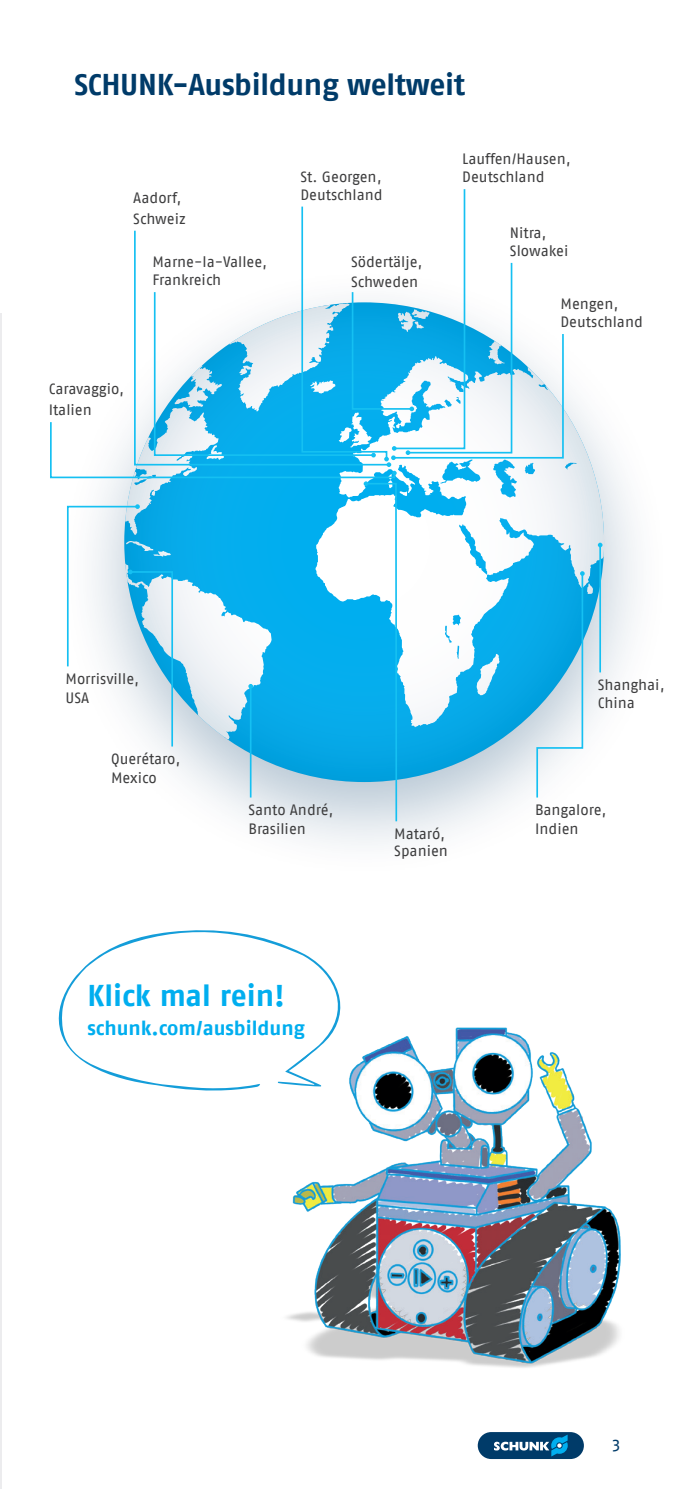
<style>
.page{position:relative;width:695px;height:1489px;background:#fff}
.page>*{position:absolute;margin:0;border:0;box-sizing:border-box;transform-origin:0 0}
.t1{font:700 30px "Fago Pro";letter-spacing:-.01em;color:#003b69}
.t2{font:700 30px "Fago Pro";color:#00aeef}
.t3{font:700 20px "Fago Pro";color:#00aeef}
.t4{font:16.75px "Fago Pro";color:#003b69}
.t5{font:15px/18px "Fago Pro";letter-spacing:-.005em;color:#3e3e3f}
</style>
<div class="page">
<svg style="left:477px;top:1432px;width:106px;height:26px;background:#2a648b"></svg>
<hr style="left:0;top:314px;width:2px;height:1174px;background:#ececee">
<svg style="left:58px;top:930px;width:282px;height:161px"></svg>
<img style="left:273px;top:997px;width:348px;height:371px">
<div style="left:57px;top:266px;width:613px;height:613px;background:#003b69;opacity:.3"></div>
<svg style="left:50px;top:189px;width:552px;height:634px"></svg>
<h1 class="t1" style="left:74px;top:66px;width:392px">SCHUNK-Ausbildung weltweit</h1>
<p class="t5" style="left:462px;top:150px;width:110px">Lauffen/Hausen,</p>
<p class="t5" style="left:300px;top:168px;width:83px">St. Georgen,</p>
<p class="t5" style="left:462px;top:168px;width:84px">Deutschland</p>
<p class="t5" style="left:133px;top:189px;width:50px">Aadorf,</p>
<p class="t5" style="left:300px;top:186px;width:84px">Deutschland</p>
<p class="t5" style="left:133px;top:209px;width:54px">Schweiz</p>
<p class="t5" style="left:152px;top:252px;width:116px">Marne-la-Vallee,<br>Frankreich</p>
<p class="t5" style="left:351px;top:251px;width:73px;line-height:20px">Södertälje,<br>Schweden</p>
<p class="t5" style="left:49px;top:378px;width:77px;line-height:21px">Caravaggio,<br>Italien</p>
<p class="t5" style="left:510px;top:223px;width:60px">Nitra,<br>Slowakei</p>
<p class="t5" style="left:560px;top:295px;width:84px">Mengen,<br>Deutschland</p>
<p class="t5" style="left:66px;top:669px;width:75px;line-height:19px">Morrisville,<br>USA</p>
<p class="t5" style="left:111px;top:749px;width:71px;line-height:19px">Querétaro,<br>Mexico</p>
<p class="t5" style="left:248px;top:800px;width:87px;line-height:19px">Santo André,<br>Brasilien</p>
<h1 class="t2" style="left:87px;top:976px;width:199px">Klick mal rein!</h1>
<h2 class="t3" style="left:87px;top:1016px;width:219px">schunk.com/ausbildung</h2>
<p class="t5" style="left:394px;top:824px;width:55px">Mataró,<br>Spanien</p>
<p class="t5" style="left:597px;top:676px;width:68px">Shanghai,<br>China</p>
<p class="t5" style="left:535px;top:800px;width:73px;line-height:19px">Bangalore,<br>Indien</p>
<p class="t4" style="left:612px;top:1435px;width:9px">3</p>
</div>
